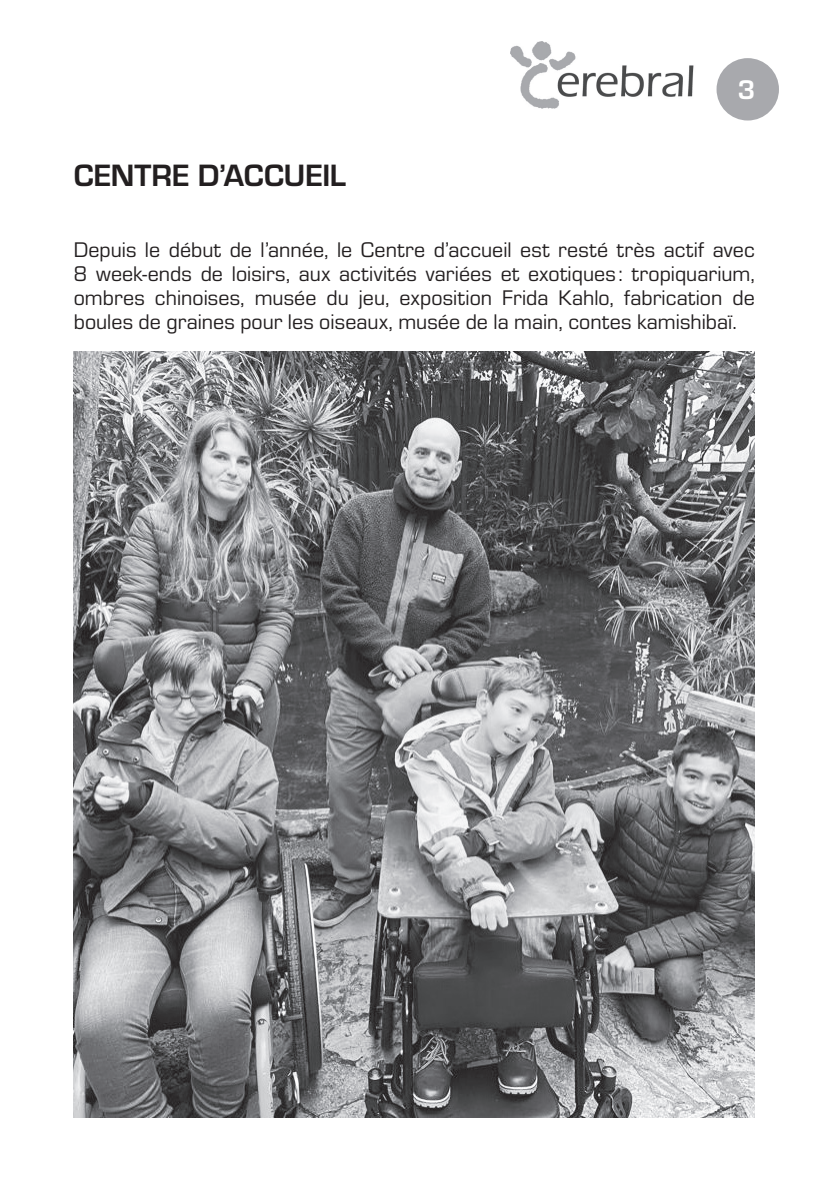
<style>
.page{position:relative;width:840px;height:1191px;background:#fff}
.page>*{position:absolute;margin:0;border:0;box-sizing:border-box;transform-origin:0 0}
.t1{font:700 32px "Eurostile";letter-spacing:-.01em;color:#231f20}
.t2{font:700 28px "Eurostile";color:#fff}
.t3{font:22px/24px "Eurostile";letter-spacing:.005em;color:#231f20;text-align:justify}
</style>
<div class="page">
<img style="left:74px;top:351px;width:680px;height:766px">
<img style="left:510px;top:41px;width:184px;height:68px">
<div style="left:716px;top:58px;width:62px;height:62px;background:#a8a9ad;border-radius:50%"></div>
<h1 class="t1" style="left:74px;top:152px;width:273px">CENTRE D’ACCUEIL</h1>
<p class="t2" style="left:737px;top:69px;width:19px">3</p>
<p class="t3" style="left:74px;top:236px;width:682px">Depuis le début de l’année, le Centre d’accueil est resté très actif avec 8 week-ends de loisirs, aux activités variées et exotiques : tropiquarium, ombres chinoises, musée du jeu, exposition Frida Kahlo, fabrication de boules de graines pour les oiseaux, musée de la main, contes kamishibaï.</p>
</div>
